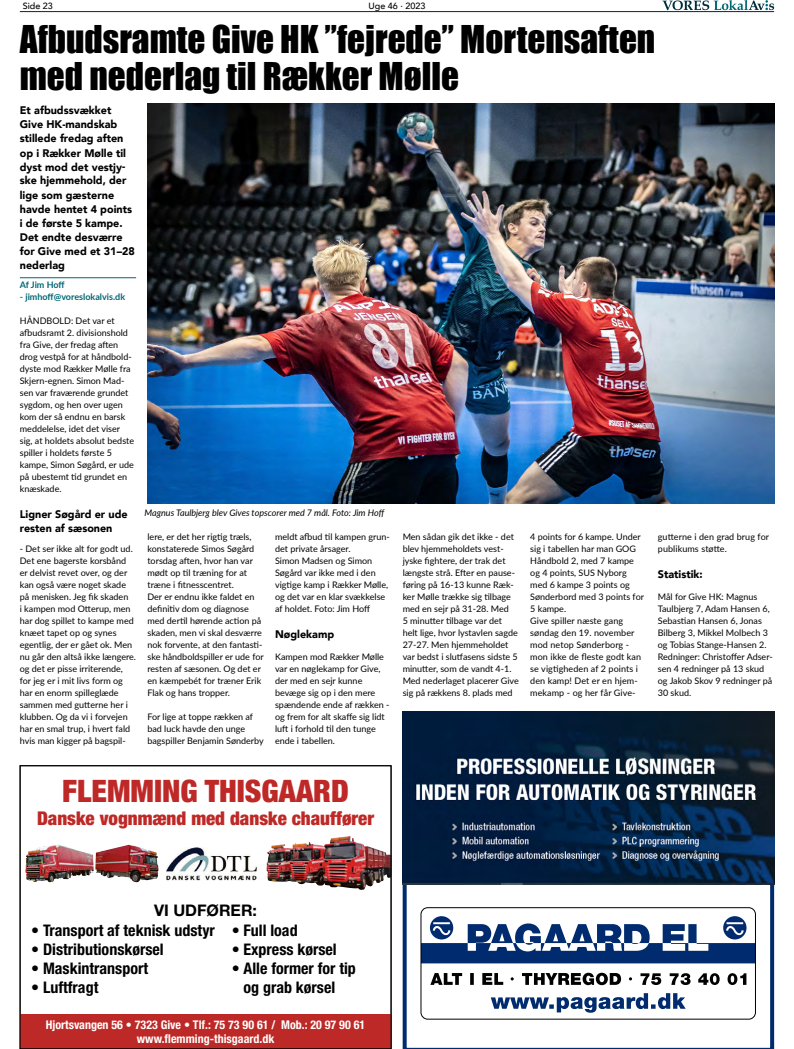
<style>
.page{position:relative;width:794px;height:1049px;background:#fff}
.page>*{position:absolute;margin:0;border:0;box-sizing:border-box;transform-origin:0 0}
.t1{font:35.2px/36.6px "Impact";color:#000}
.t2{font:900 condensed 31px "Helvetica Neue LT Std";color:#be2927}
.t3{font:900 condensed 19px "Helvetica Neue LT Std";color:#be2927}
.t4{font:700 condensed 16px/19px "Helvetica Neue LT Std";color:#000;text-align:center}
.t5{font:700 16px "Helvetica Neue LT Std";color:#000}
.t6{font:700 condensed 12px/14px "Helvetica Neue LT Std";color:#fff;text-align:center}
.t7{font:900 11px/14px "Avenir";color:#000}
.t8{font:9px/12px "Lato";color:#000}
.t9{font:italic 9px "Lato";color:#000}
.t10{font:700 9px "Lato";color:#006774}
.t11{font:500 9px "Avenir";color:#000}
</style>
<div class="page">
<hr style="left:20px;top:11px;width:754px;height:1px;background:#002a3e">
<svg style="left:662px;top:0;width:112px;height:10px"></svg>
<svg style="left:403px;top:884px;width:371px;height:165px"></svg>
<svg style="left:423px;top:916px;width:330px;height:47px"></svg>
<svg style="left:430px;top:973px;width:316px;height:12px"></svg>
<svg style="left:491px;top:993px;width:194px;height:20px"></svg>
<div style="left:421px;top:907px;width:334px;height:112px;border:1px solid #000;border-radius:7px"></div>
<img style="left:403px;top:711px;width:371px;height:173px">
<img style="left:266px;top:836px;width:84px;height:50px">
<div style="left:20px;top:1015px;width:371px;height:34px;background:#bd2927"></div>
<img style="left:166px;top:847px;width:91px;height:34px">
<img style="left:26px;top:845px;width:67px;height:37px">
<img style="left:95px;top:845px;width:63px;height:37px">
<div style="left:20px;top:765px;width:371px;height:284px;border:1px solid #000"></div>
<hr style="left:20px;top:277px;width:116px;height:1px;background:#006774">
<img style="left:147px;top:103px;width:627px;height:401px">
<p class="t11" style="left:23px;top:-2px;width:32px">Side 23</p>
<p class="t11" style="left:368px;top:-2px;width:58px">Uge 46 · 2023</p>
<h1 class="t1" style="left:20px;top:20px;width:637px">Afbudsramte Give HK ”fejrede” Mortensaften med nederlag til Rækker Mølle</h1>
<p class="t7" style="left:20px;top:103px;width:116px">Et afbudssvækket<br>Give HK-mandskab stillede fredag aften op i Rækker Mølle til dyst mod det vestjy&shy;ske hjemmehold, der lige som gæsterne havde hentet 4 points i de første 5 kampe.<br>Det endte desværre for Give med et 31–28 nederlag</p>
<p class="t10" style="left:20px;top:278px;width:46px">Af Jim Hoff</p>
<p class="t10" style="left:20px;top:290px;width:107px">- jimhoff@voreslokalvis.dk</p>
<p class="t8" style="left:20px;top:314px;width:116px">HÅNDBOLD: Det var et afbudsramt 2. divisionshold fra Give, der fredag aften drog vestpå for at håndbold&shy;dyste mod Rækker Mølle fra<br>Skjern-egnen. Simon Mad&shy;sen var fraværende grundet sygdom, og hen over ugen kom der så endnu en barsk meddelelse, idet det viser sig, at holdets absolut bedste spiller i holdets første 5 kampe, Simon Søgård, er ude på ubestemt tid grundet en knæskade.</p>
<p class="t7" style="left:20px;top:507px;width:109px">Ligner Søgård er ude resten af sæsonen</p>
<p class="t8" style="left:20px;top:542px;width:118px">- Det ser ikke alt for godt ud.<br>Det ene bagerste korsbånd er delvist revet over, og der kan også være noget skade på menisken. Jeg fik skaden<br>i kampen mod Otterup, men har dog spillet to kampe med knæet tapet op og synes egentlig, der er gået ok. Men nu går den altså ikke længere. og det er pisse irriterende, for jeg er i mit livs form og har en enorm spilleglæde sammen med gutterne her i klubben. Og da vi i forvejen har en smal trup, i hvert fald hvis man kigger på bagspil-</p>
<p class="t9" style="left:145px;top:506px;width:241px">Magnus Taulbjerg blev Gives topscorer med 7 mål. Foto: Jim Hoff</p>
<p class="t8" style="left:147px;top:530px;width:118px">lere, er det her rigtig træls, konstaterede Simos Søgård torsdag aften, hvor han var mødt op til træning for at træne i fitnesscentret.<br>Der er endnu ikke faldet en definitiv dom og diagnose med dertil hørende action på skaden, men vi skal desværre nok forvente, at den fantasti&shy;ske håndboldspiller er ude for resten af sæsonen. Og det er en kæmpebét for træner Erik<br>Flak og hans tropper.</p>
<p class="t8" style="left:147px;top:710px;width:118px">For lige at toppe rækken af bad luck havde den unge bagspiller Benjamin Sønderby</p>
<p class="t8" style="left:275px;top:530px;width:116px">meldt afbud til kampen grun&shy;det private årsager.<br>Simon Madsen og Simon<br>Søgård var ikke med i den vigtige kamp i Rækker Mølle, og det var en klar svækkelse af holdet. Foto: Jim Hoff</p>
<p class="t7" style="left:275px;top:627px;width:61px">Nøglekamp</p>
<p class="t8" style="left:275px;top:650px;width:116px">Kampen mod Rækker Mølle var en nøglekamp for Give, der med en sejr kunne bevæge sig op i den mere spændende ende af rækken - og frem for alt skaffe sig lidt luft i forhold til den tunge ende i tabellen.</p>
<p class="t8" style="left:403px;top:530px;width:118px">Men sådan gik det ikke - det blev hjemmeholdets vest&shy;jyske fightere, der trak det længste strå. Efter en pause&shy;føring på 16-13 kunne Ræk&shy;ker Mølle trække sig tilbage med en sejr på 31-28. Med<br>5 minutter tilbage var det helt lige, hvor lystavlen sagde<br>27-27. Men hjemmeholdet var bedst i slutfasens sidste 5 minutter, som de vandt 4-1.<br>Med nederlaget placerer Give sig på rækkens 8. plads med</p>
<p class="t8" style="left:530px;top:530px;width:115px">4 points for 6 kampe. Under sig i tabellen har man GOG<br>Håndbold 2, med 7 kampe og 4 points, SUS Nyborg med 6 kampe 3 points og<br>Sønderbord med 3 points for<br>5 kampe.<br>Give spiller næste gang søndag den 19. november mod netop Sønderborg - mon ikke de fleste godt kan se vigtigheden af 2 points i den kamp! Det er en hjem&shy;mekamp - og her får Give-</p>
<p class="t8" style="left:658px;top:530px;width:113px">gutterne i den grad brug for publikums støtte.</p>
<p class="t7" style="left:658px;top:567px;width:46px">Statistik:</p>
<p class="t8" style="left:658px;top:590px;width:116px">Mål for Give HK: Magnus<br>Taulbjerg 7, Adam Hansen 6,<br>Sebastian Hansen 6, Jonas<br>Bilberg 3, Mikkel Molbech 3 og Tobias Stange-Hansen 2.<br>Redninger: Christoffer Adser&shy;sen 4 redninger på 13 skud og Jakob Skov 9 redninger på<br>30 skud.</p>
<h2 class="t2" style="left:62px;top:772px;width:288px">Flemming Thisgaard</h2>
<h3 class="t3" style="left:37px;top:806px;width:339px">danske vognmænd med danske chauffører</h3>
<h3 class="t5" style="left:154px;top:900px;width:104px">VI UDFØRER:</h3>
<h3 class="t4" style="left:31px;top:920px;width:185px">• Transport af teknisk udstyr</h3>
<h3 class="t4" style="left:31px;top:939px;width:134px">• Distributionskørsel</h3>
<h3 class="t4" style="left:31px;top:958px;width:118px">• Maskintransport</h3>
<h3 class="t4" style="left:31px;top:977px;width:69px">• Luftfragt</h3>
<h3 class="t4" style="left:232px;top:920px;width:67px">• Full load</h3>
<h3 class="t4" style="left:232px;top:939px;width:107px">• Express kørsel</h3>
<h3 class="t4" style="left:232px;top:958px;width:126px">• Alle former for tip og grab kørsel</h3>
<h3 class="t6" style="left:46px;top:1017px;width:321px">Hjortsvangen 56 • 7323 Give • Tlf.: 75 73 90 61 / Mob.: 20 97 90 61 www.flemming-thisgaard.dk</h3>
</div>
